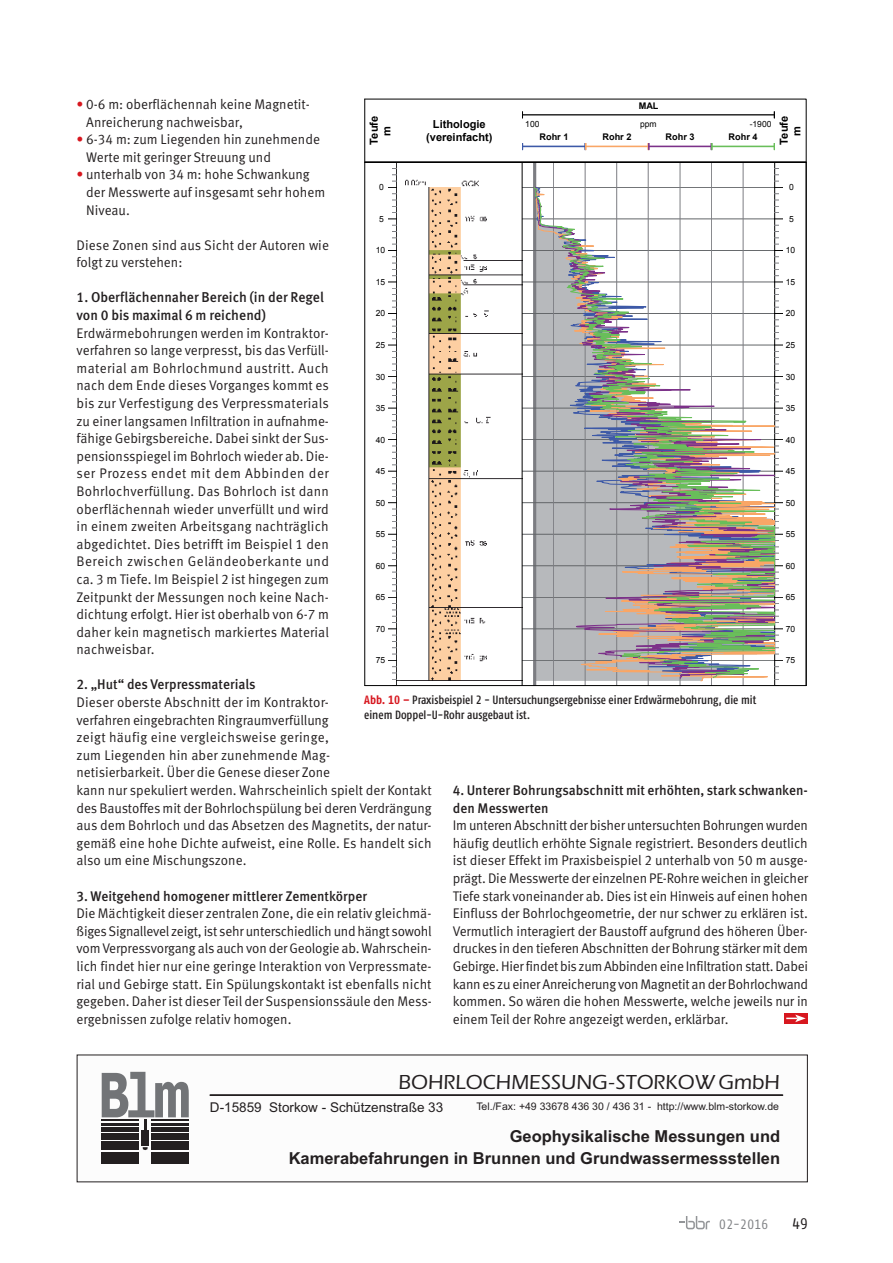
<style>
.page{position:relative;width:893px;height:1263px;background:#fff}
.page>*{position:absolute;margin:0;border:0;box-sizing:border-box;transform-origin:0 0}
.t1{font:500 21px "Eras ITC";color:#231f20}
.t2{font:700 16.5px/21.8px "Arial";color:#231f20;text-align:right}
.t3{font:condensed 15.3px "Fago OT";color:#231f20}
.t4{font:500 14.25px/17.5px "Meta OT";color:#231f20;scale:.96 1}
.t5{font:13.95px/17.5px "Meta OT Norm";color:#231f20;scale:.96 1}
.t6{font:500 13.95px/17.5px "Meta OT";color:#231f20;scale:.96 1}
.t7{font:13.5px "Arial";color:#231f20}
.t8{font:condensed 13.5px "Fago OT";letter-spacing:.03em;color:#808285}
.t9{font:500 condensed 12px/15px "Fago OT";color:#231f20}
.t10{font:700 11.1px/12.6px "Arial";color:#000;text-align:center}
.t11{font:10.5px "Arial";color:#231f20}
.t12{font:700 9.15px "Arial";color:#000}
.t13{font:8.55px "Arial";color:#000}
.s1{color:#d7171f}
.s2{font-weight:700;color:#d7171f}
</style>
<div class="page">
<svg style="left:679px;top:1216px;width:31px;height:13px"></svg>
<div style="left:784px;top:1013px;width:24px;height:11px;background:#d7171f"></div>
<svg style="left:786px;top:1014px;width:20px;height:8px"></svg>
<hr style="left:806px;top:162px;width:1px;height:523px;background:#000">
<svg style="left:364px;top:99px;width:442px;height:587px"></svg>
<hr style="left:365px;top:162px;width:441px;height:1px;background:#000">
<hr style="left:365px;top:685px;width:441px;height:1px;background:#000">
<div style="left:102px;top:1152px;width:37px;height:12px;background:#231f20"></div>
<div style="left:151px;top:1152px;width:38px;height:12px;background:#231f20"></div>
<svg style="left:143px;top:1147px;width:5px;height:3px"></svg>
<div style="left:102px;top:1142px;width:37px;height:8px;background:#231f20"></div>
<div style="left:151px;top:1142px;width:38px;height:8px;background:#231f20"></div>
<div style="left:141px;top:1130px;width:8px;height:16px;background:#231f20"></div>
<div style="left:102px;top:1133px;width:37px;height:7px;background:#231f20"></div>
<div style="left:151px;top:1133px;width:38px;height:7px;background:#231f20"></div>
<hr style="left:102px;top:1127px;width:37px;height:4px;background:#231f20">
<hr style="left:151px;top:1127px;width:38px;height:4px;background:#231f20">
<svg style="left:102px;top:1072px;width:87px;height:58px"></svg>
<svg style="left:210px;top:1094px;width:573px;height:2px"></svg>
<p class="t5" style="left:86px;top:96px;width:234px;text-indent:-10px"><span class="s1">•</span> 0-6 m: oberflächennah keine Magnetit-<br>Anreicherung nachweisbar,</p>
<p class="t5" style="left:86px;top:131px;width:245px;text-indent:-10px"><span class="s1">•</span> 6-34 m: zum Liegenden hin zunehmende<br>Werte mit geringer Streuung und</p>
<p class="t5" style="left:86px;top:166px;width:250px;text-indent:-10px"><span class="s1">•</span> unterhalb von 34 m: hohe Schwankung der Messwerte auf insgesamt sehr hohem<br>Niveau.</p>
<p class="t5" style="left:77px;top:236px;width:264px">Diese Zonen sind aus Sicht der Autoren wie folgt zu verstehen:</p>
<p class="t4" style="left:77px;top:289px;width:259px">1. Oberflächennaher Bereich (in der Regel von 0 bis maximal 6 m reichend)</p>
<p class="t5" style="left:77px;top:324px;width:265px;text-align:justify">Erdwärmebohrungen werden im Kontraktor&shy;verfahren so lange verpresst, bis das Verfüll&shy;material am Bohrlochmund austritt. Auch nach dem Ende dieses Vorganges kommt es bis zur Verfestigung des Verpressmaterials zu einer langsamen Infiltration in aufnahme&shy;fähige Gebirgsbereiche. Dabei sinkt der Sus&shy;pensionsspiegel im Bohrloch wieder ab. Die&shy;ser Prozess endet mit dem Abbinden der Bohrlochverfüllung. Das Bohrloch ist dann oberflächennah wieder unverfüllt und wird in einem zweiten Arbeitsgang nachträglich abgedichtet. Dies betrifft im Beispiel 1 den Bereich zwischen Geländeoberkante und ca. 3 m Tiefe. Im Beispiel 2 ist hingegen zum Zeitpunkt der Messungen noch keine Nach&shy;dichtung erfolgt. Hier ist oberhalb von 6-7 m daher kein magnetisch markiertes Material nachweisbar.</p>
<p class="t6" style="left:77px;top:676px;width:188px">2. „Hut“ des Verpressmaterials</p>
<p class="t5" style="left:77px;top:694px;width:372px">Dieser oberste Abschnitt der im Kontraktor-<br>verfahren eingebrachten Ringraumverfüllung<br>zeigt häufig eine vergleichsweise geringe,<br>zum Liegenden hin aber zunehmende Mag-<br>netisierbarkeit. Über die Genese dieser Zone<br>kann nur spekuliert werden. Wahrscheinlich spielt der Kontakt des Baustoffes mit der Bohrlochspülung bei deren Verdrängung aus dem Bohrloch und das Absetzen des Magnetits, der natur&shy;gemäß eine hohe Dichte aufweist, eine Rolle. Es handelt sich also um eine Mischungszone.</p>
<p class="t6" style="left:77px;top:887px;width:304px">3. Weitgehend homogener mittlerer Zementkörper</p>
<p class="t5" style="left:77px;top:905px;width:371px;text-align:justify">Die Mächtigkeit dieser zentralen Zone, die ein relativ gleichmä&shy;ßiges Signallevel zeigt, ist sehr unterschiedlich und hängt sowohl vom Verpressvorgang als auch von der Geologie ab. Wahrschein&shy;lich findet hier nur eine geringe Interaktion von Verpressmate&shy;rial und Gebirge statt. Ein Spülungskontakt ist ebenfalls nicht gegeben. Daher ist dieser Teil der Suspensionssäule den Mess&shy;ergebnissen zufolge relativ homogen.</p>
<p class="t12" style="left:639px;top:99px;width:21px">MAL</p>
<p class="t10" style="left:368px;top:145px;width:31px;rotate:-90deg">Teufe m</p>
<p class="t10" style="left:778px;top:145px;width:31px;rotate:-90deg">Teufe m</p>
<p class="t10" style="left:426px;top:118px;width:68px">Lithologie (vereinfacht)</p>
<p class="t13" style="left:525px;top:119px;width:16px">100</p>
<p class="t13" style="left:640px;top:119px;width:18px">ppm</p>
<p class="t13" style="left:750px;top:119px;width:23px">-1900</p>
<p class="t12" style="left:539px;top:131px;width:30px">Rohr 1</p>
<p class="t12" style="left:602px;top:131px;width:30px">Rohr 2</p>
<p class="t12" style="left:665px;top:131px;width:30px">Rohr 3</p>
<p class="t12" style="left:729px;top:131px;width:30px">Rohr 4</p>
<p class="t13" style="left:379px;top:182px;width:6px">0</p>
<p class="t13" style="left:379px;top:213px;width:6px">5</p>
<p class="t13" style="left:376px;top:245px;width:11px">10</p>
<p class="t13" style="left:376px;top:276px;width:11px">15</p>
<p class="t13" style="left:376px;top:308px;width:11px">20</p>
<p class="t13" style="left:376px;top:339px;width:11px">25</p>
<p class="t13" style="left:376px;top:371px;width:11px">30</p>
<p class="t13" style="left:376px;top:402px;width:11px">35</p>
<p class="t13" style="left:376px;top:434px;width:11px">40</p>
<p class="t13" style="left:376px;top:465px;width:11px">45</p>
<p class="t13" style="left:376px;top:497px;width:11px">50</p>
<p class="t13" style="left:376px;top:529px;width:11px">55</p>
<p class="t13" style="left:376px;top:560px;width:11px">60</p>
<p class="t13" style="left:376px;top:592px;width:11px">65</p>
<p class="t13" style="left:376px;top:623px;width:11px">70</p>
<p class="t13" style="left:376px;top:655px;width:11px">75</p>
<p class="t13" style="left:789px;top:182px;width:6px">0</p>
<p class="t13" style="left:789px;top:213px;width:6px">5</p>
<p class="t13" style="left:786px;top:245px;width:11px">10</p>
<p class="t13" style="left:786px;top:276px;width:11px">15</p>
<p class="t13" style="left:786px;top:308px;width:11px">20</p>
<p class="t13" style="left:786px;top:339px;width:11px">25</p>
<p class="t13" style="left:786px;top:371px;width:11px">30</p>
<p class="t13" style="left:786px;top:402px;width:11px">35</p>
<p class="t13" style="left:786px;top:434px;width:11px">40</p>
<p class="t13" style="left:786px;top:465px;width:11px">45</p>
<p class="t13" style="left:786px;top:497px;width:11px">50</p>
<p class="t13" style="left:786px;top:529px;width:11px">55</p>
<p class="t13" style="left:786px;top:560px;width:11px">60</p>
<p class="t13" style="left:786px;top:592px;width:11px">65</p>
<p class="t13" style="left:786px;top:623px;width:11px">70</p>
<p class="t13" style="left:786px;top:655px;width:11px">75</p>
<p class="t9" style="left:364px;top:692px;width:393px"><span class="s2">Abb. 10 –</span> Praxisbeispiel 2 - Untersuchungsergebnisse einer Erdwärmebohrung, die mit einem Doppel-U-Rohr ausgebaut ist.</p>
<p class="t6" style="left:453px;top:782px;width:371px">4. Unterer Bohrungsabschnitt mit erhöhten, stark schwanken&shy;den Messwerten</p>
<p class="t5" style="left:453px;top:817px;width:372px;text-align:justify">Im unteren Abschnitt der bisher untersuchten Bohrungen wurden häufig deutlich erhöhte Signale registriert. Besonders deutlich ist dieser Effekt im Praxisbeispiel 2 unterhalb von 50 m ausge&shy;prägt. Die Messwerte der einzelnen PE-Rohre weichen in gleicher Tiefe stark voneinander ab. Dies ist ein Hinweis auf einen hohen Einfluss der Bohrlochgeometrie, der nur schwer zu erklären ist.<br>Vermutlich interagiert der Baustoff aufgrund des höheren Über&shy;druckes in den tieferen Abschnitten der Bohrung stärker mit dem Gebirge. Hier findet bis zum Abbinden eine Infiltration statt. Dabei kann es zu einer Anreicherung von Magnetit an der Bohrlochwand kommen. So wären die hohen Messwerte, welche jeweils nur in einem Teil der Rohre angezeigt werden, erklärbar.</p>
<h1 class="t1" style="left:398px;top:1069px;width:383px">BOHRLOCHMESSUNG - STORKOW GmbH</h1>
<p class="t7" style="left:210px;top:1102px;width:235px">D-15859 Storkow - Schützenstraße 33</p>
<p class="t11" style="left:476px;top:1103px;width:304px">Tel./Fax: +49 33678 436 30 / 436 31 - http://www.blm-storkow.de</p>
<p class="t2" style="left:289px;top:1127px;width:493px">Geophysikalische Messungen und<br>Kamerabefahrungen in Brunnen und Grundwassermessstellen</p>
<p class="t8" style="left:719px;top:1216px;width:51px">02-2016</p>
<p class="t3" style="left:793px;top:1215px;width:17px">49</p>
</div>
